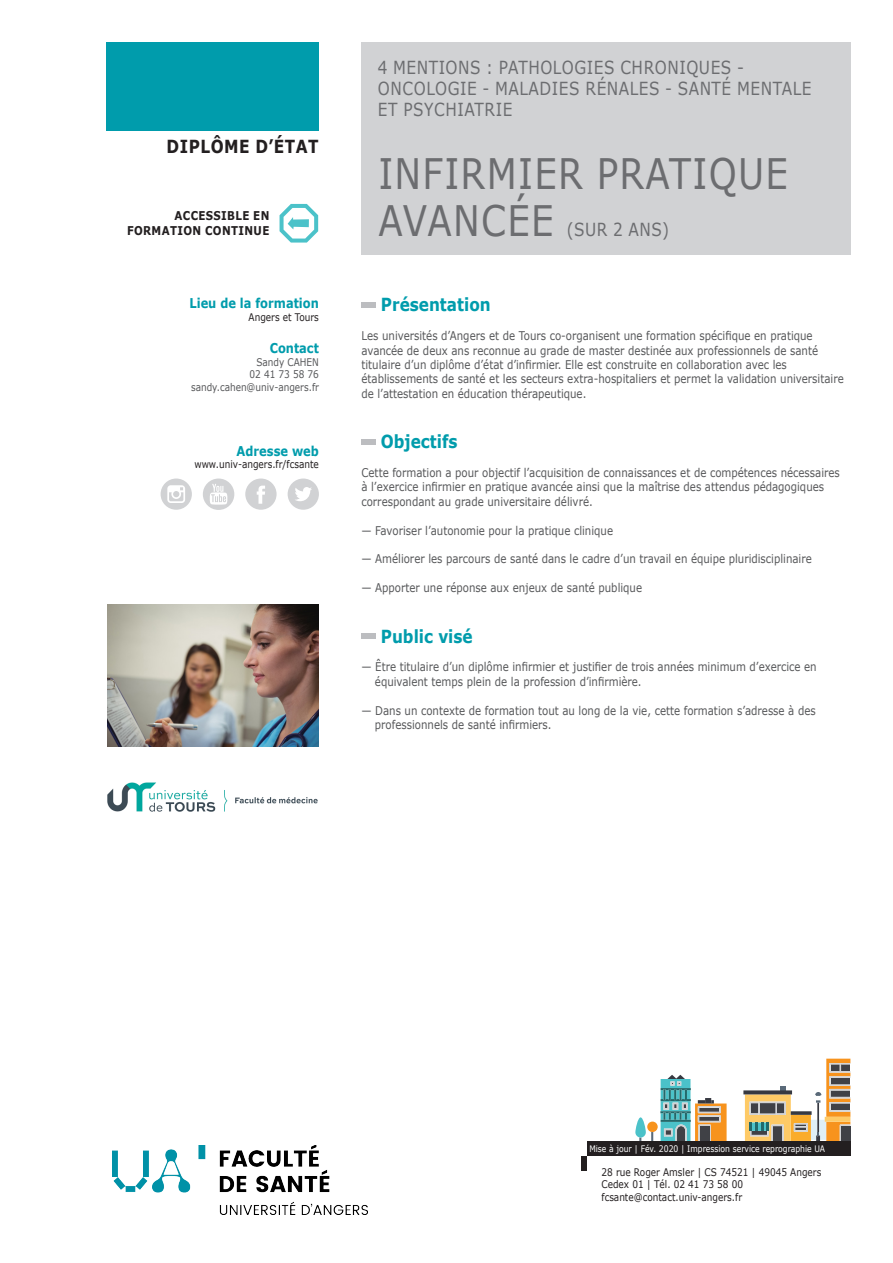
<style>
.page{position:relative;width:893px;height:1263px;background:#fff}
.page>*{position:absolute;margin:0;border:0;box-sizing:border-box;transform-origin:0 0}
.t1{font:42px/46.5px "Verdana";letter-spacing:.035em;color:#6c6d70;scale:.85 1}
.t2{font:18px/21px "Verdana";letter-spacing:.035em;color:#6c6d70;scale:.85 1}
.t3{font:700 18px "Verdana";color:#009cac;scale:.85 1}
.t4{font:700 18px "Verdana";letter-spacing:.035em;color:#231f20;scale:.85 1}
.t5{font:700 13.5px "Verdana";color:#009cac;scale:.85 1}
.t6{font:700 12.15px "Verdana";letter-spacing:.035em;color:#231f20;scale:.85 1}
.t7{font:12px/14.4px "Verdana";color:#57585a;scale:.85 1}
.t8{font:10.5px/12.6px "Verdana";color:#231f20;scale:.85 1}
.t9{font:10.5px "Verdana";color:#57585a;scale:.85 1}
.t10{font:9px "Verdana";color:#fff;scale:.85 1}
</style>
<div class="page">
<div style="left:361px;top:43px;width:489px;height:212px;background:#d1d2d4"></div>
<div style="left:106px;top:43px;width:213px;height:88px;background:#009cac"></div>
<div style="left:581px;top:1156px;width:6px;height:14px;background:#231f20"></div>
<svg style="left:617px;top:1059px;width:233px;height:83px"></svg>
<div style="left:841px;top:1126px;width:9px;height:15px;background:#404146"></div>
<div style="left:587px;top:1142px;width:263px;height:14px;background:#231f20"></div>
<div style="left:361px;top:302px;width:15px;height:6px;background:#bcbdc0"></div>
<div style="left:361px;top:439px;width:15px;height:6px;background:#bcbdc0"></div>
<div style="left:361px;top:634px;width:15px;height:5px;background:#bcbdc0"></div>
<svg style="left:161px;top:478px;width:31px;height:32px"></svg>
<svg style="left:203px;top:478px;width:31px;height:32px"></svg>
<svg style="left:245px;top:478px;width:32px;height:32px"></svg>
<svg style="left:288px;top:478px;width:31px;height:32px"></svg>
<svg style="left:280px;top:204px;width:38px;height:39px"></svg>
<img style="left:107px;top:605px;width:211px;height:141px">
<img style="left:113px;top:1146px;width:254px;height:68px">
<img style="left:107px;top:782px;width:211px;height:30px">
<p class="t4" style="left:167px;top:134px;width:180px">DIPLÔME D’ÉTAT</p>
<p class="t6" style="left:175px;top:207px;width:113px">ACCESSIBLE EN</p>
<p class="t6" style="left:127px;top:222px;width:169px">FORMATION CONTINUE</p>
<p class="t5" style="left:189px;top:293px;width:154px">Lieu de la formation</p>
<p class="t8" style="left:249px;top:310px;width:84px">Angers et Tours</p>
<p class="t5" style="left:270px;top:338px;width:59px">Contact</p>
<p class="t9" style="left:256px;top:355px;width:75px">Sandy CAHEN</p>
<p class="t9" style="left:250px;top:367px;width:83px">02 41 73 58 76</p>
<p class="t9" style="left:191px;top:380px;width:152px">sandy.cahen@univ-angers.fr</p>
<p class="t5" style="left:237px;top:441px;width:98px">Adresse web</p>
<p class="t8" style="left:194px;top:458px;width:148px">www.univ-angers.fr/fcsante</p>
<p class="t2" style="left:378px;top:56px;width:512px">4 MENTIONS : PATHOLOGIES CHRONIQUES -<br>ONCOLOGIE - MALADIES RÉNALES - SANTÉ MENTALE<br>ET PSYCHIATRIE</p>
<p class="t1" style="left:378px;top:150px;width:483px">INFIRMIER PRATIQUE<br>AVANCÉE</p>
<p class="t2" style="left:567px;top:218px;width:122px">(SUR 2 ANS)</p>
<p class="t3" style="left:381px;top:292px;width:131px">Présentation</p>
<p class="t7" style="left:361px;top:329px;width:569px">Les universités d’Angers et de Tours co-organisent une formation spécifique en pratique avancée de deux ans reconnue au grade de master destinée aux professionnels de santé titulaire d’un diplôme d’état d’infirmier. Elle est construite en collaboration avec les établissements de santé et les secteurs extra-hospitaliers et permet la validation universitaire de l’attestation en éducation thérapeutique.</p>
<p class="t3" style="left:381px;top:429px;width:92px">Objectifs</p>
<p class="t7" style="left:361px;top:465px;width:564px">Cette formation a pour objectif l’acquisition de connaissances et de compétences nécessaires à l’exercice infirmier en pratique avancée ainsi que la maîtrise des attendus pédagogiques correspondant au grade universitaire délivré.</p>
<p class="t7" style="left:361px;top:523px;width:298px">— Favoriser l’autonomie pour la pratique clinique</p>
<p class="t7" style="left:361px;top:552px;width:531px">— Améliorer les parcours de santé dans le cadre d’un travail en équipe pluridisciplinaire</p>
<p class="t7" style="left:361px;top:581px;width:332px">— Apporter une réponse aux enjeux de santé publique</p>
<p class="t3" style="left:381px;top:623px;width:110px">Public visé</p>
<p class="t7" style="left:375px;top:660px;width:521px;text-indent:-14px">— Être titulaire d’un diplôme infirmier et justifier de trois années minimum d’exercice en équivalent temps plein de la profession d’infirmière.</p>
<p class="t7" style="left:375px;top:703px;width:520px;text-indent:-14px">— Dans un contexte de formation tout au long de la vie, cette formation s’adresse à des professionnels de santé infirmiers.</p>
<p class="t10" style="left:589px;top:1143px;width:279px">Mise à jour | Fév. 2020 | Impression service reprographie UA</p>
<p class="t8" style="left:601px;top:1165px;width:260px">28 rue Roger Amsler | CS 74521 | 49045 Angers<br>Cedex 01 | Tél. 02 41 73 58 00</p>
<p class="t8" style="left:601px;top:1191px;width:167px">fcsante@contact.univ-angers.fr</p>
</div>
